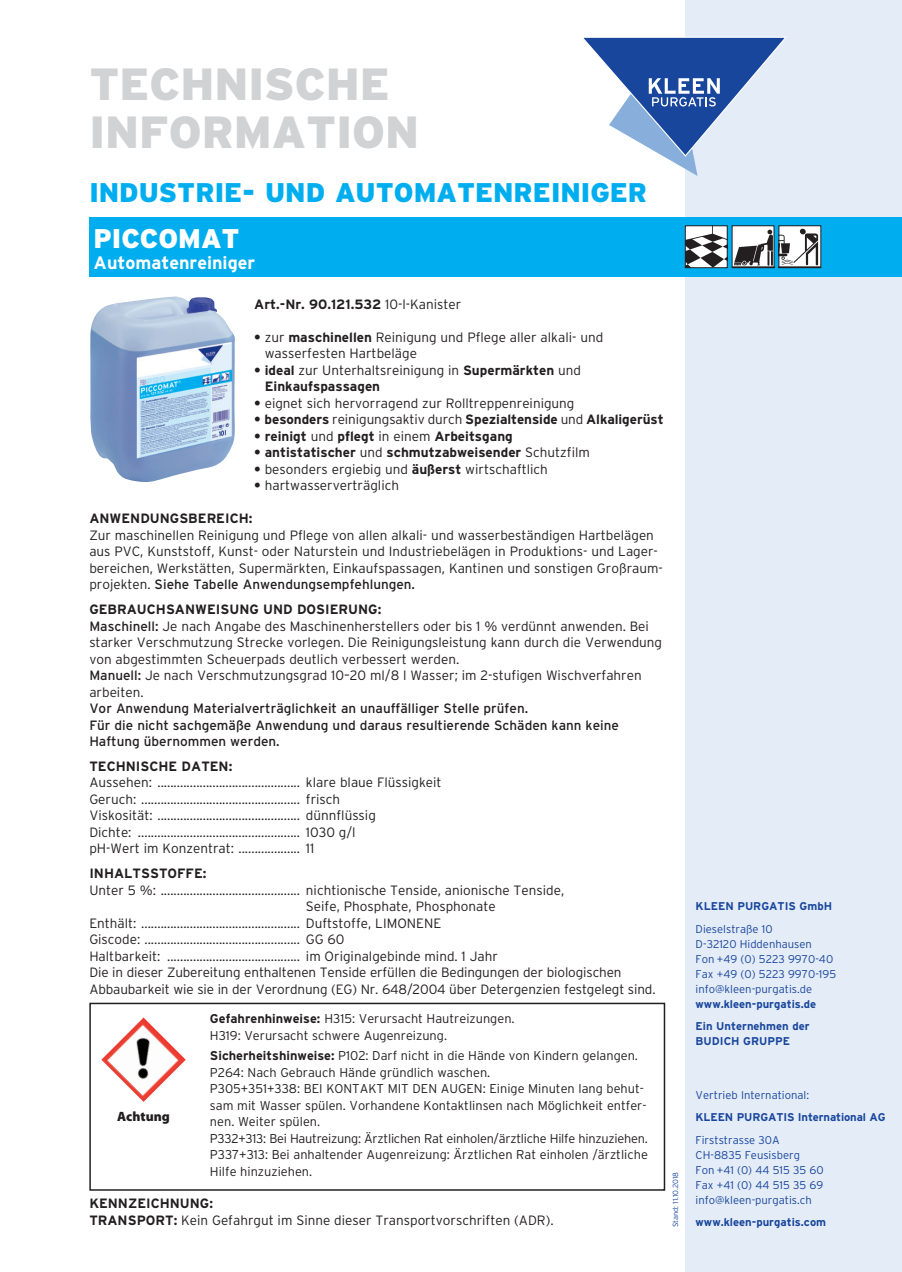
<style>
.page{position:relative;width:902px;height:1272px;background:#fff}
.page>*{position:absolute;margin:0;border:0;box-sizing:border-box;transform-origin:0 0}
.t1{font:900 45px/48px "Interstate";color:#d1d2d4}
.t2{font:900 27px "Interstate";color:#00aeef}
.t3{font:900 27px "Interstate";color:#fff}
.t4{font:700 18px "Interstate";color:#fff}
.t5{font:300 13.5px/16.5px "Interstate";color:#231f20}
.t6{font:700 13.5px/16.5px "Interstate";color:#231f20}
.t7{font:13.5px/16.5px "Interstate";color:#231f20}
.t8{font:900 13.5px "Myriad Pro";color:#231f20}
.t9{font:300 12.75px/16.5px "Interstate";color:#231f20}
.t10{font:300 11.25px/15px "Interstate";color:#18469d}
.t11{font:700 11.25px/22.5px "Interstate";color:#18469d}
.t12{font:300 7.5px "Interstate";color:#18469d}
.s1{font-weight:300}
.s2{font-weight:700}
.s3{font-weight:400}
</style>
<div class="page">
<div style="left:685px;top:0;width:216px;height:1271px;background:#e4ecf7"></div>
<div style="left:89px;top:217px;width:812px;height:59px;background:#00aeef"></div>
<svg style="left:583px;top:37px;width:204px;height:139px"></svg>
<img style="left:90px;top:296px;width:145px;height:186px">
<img style="left:687px;top:227px;width:38px;height:39px">
<div style="left:685px;top:225px;width:42px;height:43px;border:1px solid #231f20"></div>
<img style="left:733px;top:227px;width:39px;height:39px">
<div style="left:731px;top:225px;width:43px;height:43px;border:1px solid #231f20"></div>
<img style="left:780px;top:227px;width:39px;height:39px">
<div style="left:778px;top:225px;width:43px;height:43px;border:1px solid #231f20"></div>
<div style="left:89px;top:1002px;width:576px;height:188px;border:2px solid #231f20"></div>
<img style="left:101px;top:1017px;width:85px;height:84px">
<h1 class="t1" style="left:89px;top:60px;width:331px">TECHNISCHE<br>INFORMATION</h1>
<h2 class="t2" style="left:89px;top:177px;width:559px">INDUSTRIE- UND AUTOMATENREINIGER</h2>
<h2 class="t3" style="left:94px;top:223px;width:148px">PICCOMAT</h2>
<h3 class="t4" style="left:94px;top:253px;width:163px">Automatenreiniger</h3>
<p class="t6" style="left:254px;top:295px;width:208px">Art.-Nr. 90.121.532 <span class="s1">10-l-Kanister</span></p>
<p class="t5" style="left:265px;top:328px;width:340px;text-indent:-10px"><span class="s2">•</span> zur <span class="s2">maschinellen</span> Reinigung und Pflege aller alkali- und wasserfesten Hartbeläge</p>
<p class="t6" style="left:265px;top:361px;width:318px;text-indent:-10px">• ideal <span class="s1">zur Unterhaltsreinigung in</span> Supermärkten <span class="s1">und<br></span>Einkaufspassagen</p>
<p class="t5" style="left:254px;top:394px;width:322px"><span class="s2">•</span> eignet sich hervorragend zur Rolltreppenreinigung</p>
<p class="t6" style="left:254px;top:411px;width:411px">• besonders <span class="s1">reinigungsaktiv durch</span> Spezialtenside <span class="s1">und</span> Alkaligerüst</p>
<p class="t6" style="left:254px;top:427px;width:260px">• reinigt <span class="s1">und</span> pflegt <span class="s1">in einem</span> Arbeitsgang</p>
<p class="t6" style="left:254px;top:444px;width:337px">• antistatischer <span class="s1">und</span> schmutzabweisender <span class="s1">Schutzfilm</span></p>
<p class="t5" style="left:254px;top:460px;width:295px"><span class="s2">•</span> besonders ergiebig und <span class="s2">äußerst</span> wirtschaftlich</p>
<p class="t5" style="left:254px;top:477px;width:146px"><span class="s2">•</span> hartwasserverträglich</p>
<p class="t6" style="left:89px;top:510px;width:165px">ANWENDUNGSBEREICH:</p>
<p class="t5" style="left:89px;top:526px;width:575px">Zur maschinellen Reinigung und Pflege von allen alkali- und wasserbeständigen Hartbelägen aus PVC, Kunststoff, Kunst- oder Naturstein und Industriebelägen in Produktions- und Lager&shy;bereichen, Werkstätten, Supermärkten, Einkaufspassagen, Kantinen und sonstigen Großraum&shy;projekten. <span class="s3">Siehe Tabelle Anwendungsempfehlungen.</span></p>
<p class="t5" style="left:89px;top:601px;width:574px"><span class="s2">GEBRAUCHSANWEISUNG UND DOSIERUNG:<br></span><span class="s3">Maschinell:</span> Je nach Angabe des Maschinenherstellers oder bis 1 % verdünnt anwenden. Bei starker Verschmutzung Strecke vorlegen. Die Reinigungsleistung kann durch die Verwendung von abgestimmten Scheuerpads deutlich verbessert werden.<br><span class="s3">Manuell:</span> Je nach Verschmutzungsgrad 10–20 ml/8 l Wasser; im 2-stufigen Wischverfahren arbeiten.</p>
<p class="t7" style="left:89px;top:700px;width:531px">Vor Anwendung Materialverträglichkeit an unauffälliger Stelle prüfen.<br>Für die nicht sachgemäße Anwendung und daraus resultierende Schäden kann keine<br>Haftung übernommen werden.</p>
<p class="t6" style="left:89px;top:757px;width:144px">TECHNISCHE DATEN:</p>
<p class="t5" style="left:89px;top:774px;width:354px">Aussehen: ............................................ klare blaue Flüssigkeit Geruch: ................................................. frisch<br>Viskosität: ............................................ dünnflüssig<br>Dichte: .................................................. 1030 g/l<br>pH-Wert im Konzentrat: ................... 11</p>
<p class="t6" style="left:89px;top:865px;width:119px">INHALTSSTOFFE:</p>
<p class="t5" style="left:89px;top:881px;width:476px">Unter 5 %: ........................................... nichtionische Tenside, anionische Tenside,</p>
<p class="t5" style="left:306px;top:898px;width:191px">Seife, Phosphate, Phosphonate</p>
<p class="t5" style="left:89px;top:914px;width:353px">Enthält: ................................................. Duftstoffe, LIMONENE</p>
<p class="t5" style="left:89px;top:931px;width:257px">Giscode: ................................................ GG 60</p>
<p class="t5" style="left:89px;top:947px;width:410px">Haltbarkeit: ......................................... im Originalgebinde mind. 1 Jahr</p>
<p class="t5" style="left:89px;top:964px;width:533px">Die in dieser Zubereitung enthaltenen Tenside erfüllen die Bedingungen der biologischen</p>
<p class="t5" style="left:89px;top:980px;width:567px">Abbaubarkeit wie sie in der Verordnung (EG) Nr. 648/2004 über Detergenzien festgelegt sind.</p>
<p class="t8" style="left:117px;top:1108px;width:54px">Achtung</p>
<p class="t9" style="left:210px;top:1010px;width:306px"><span class="s2">Gefahrenhinweise:</span> H315: Verursacht Hautreizungen.<br>H319: Verursacht schwere Augenreizung.</p>
<p class="t9" style="left:210px;top:1047px;width:439px"><span class="s2">Sicherheitshinweise:</span> P102: Darf nicht in die Hände von Kindern gelangen.<br>P264: Nach Gebrauch Hände gründlich waschen.<br>P305+351+338: BEI KONTAKT MIT DEN AUGEN: Einige Minuten lang behut&shy;sam mit Wasser spülen. Vorhandene Kontaktlinsen nach Möglichkeit entfer&shy;nen. Weiter spülen.<br>P332+313: Bei Hautreizung: Ärztlichen Rat einholen/ärztliche Hilfe hinzuziehen.<br>P337+313: Bei anhaltender Augenreizung: Ärztlichen Rat einholen /ärztliche Hilfe hinzuziehen.</p>
<p class="t5" style="left:89px;top:1195px;width:466px"><span class="s2">KENNZEICHNUNG:<br>TRANSPORT:</span> Kein Gefahrgut im Sinne dieser Transportvorschriften (ADR).</p>
<p class="t12" style="left:671px;top:1227px;width:57px;rotate:-90deg">Stand: 11.10.2018</p>
<p class="t11" style="left:695px;top:894px;width:138px">KLEEN PURGATIS GmbH</p>
<p class="t10" style="left:695px;top:921px;width:142px">Dieselstraße 10<br>D-32120 Hiddenhausen<br>Fon +49 (0) 5223 9970-40<br>Fax +49 (0) 5223 9970-195 info@kleen-purgatis.de</p>
<p class="t11" style="left:695px;top:992px;width:122px">www.kleen-purgatis.de<br>Ein Unternehmen der</p>
<p class="t11" style="left:695px;top:1029px;width:96px">BUDICH GRUPPE</p>
<p class="t10" style="left:695px;top:1087px;width:115px">Vertrieb International:</p>
<p class="t11" style="left:695px;top:1105px;width:191px">KLEEN PURGATIS International AG</p>
<p class="t10" style="left:695px;top:1132px;width:129px">Firststrasse 30A<br>CH-8835 Feusisberg<br>Fon +41 (0) 44 515 35 60<br>Fax +41 (0) 44 515 35 69 info@kleen-purgatis.ch</p>
<p class="t11" style="left:695px;top:1210px;width:132px">www.kleen-purgatis.com</p>
</div>
